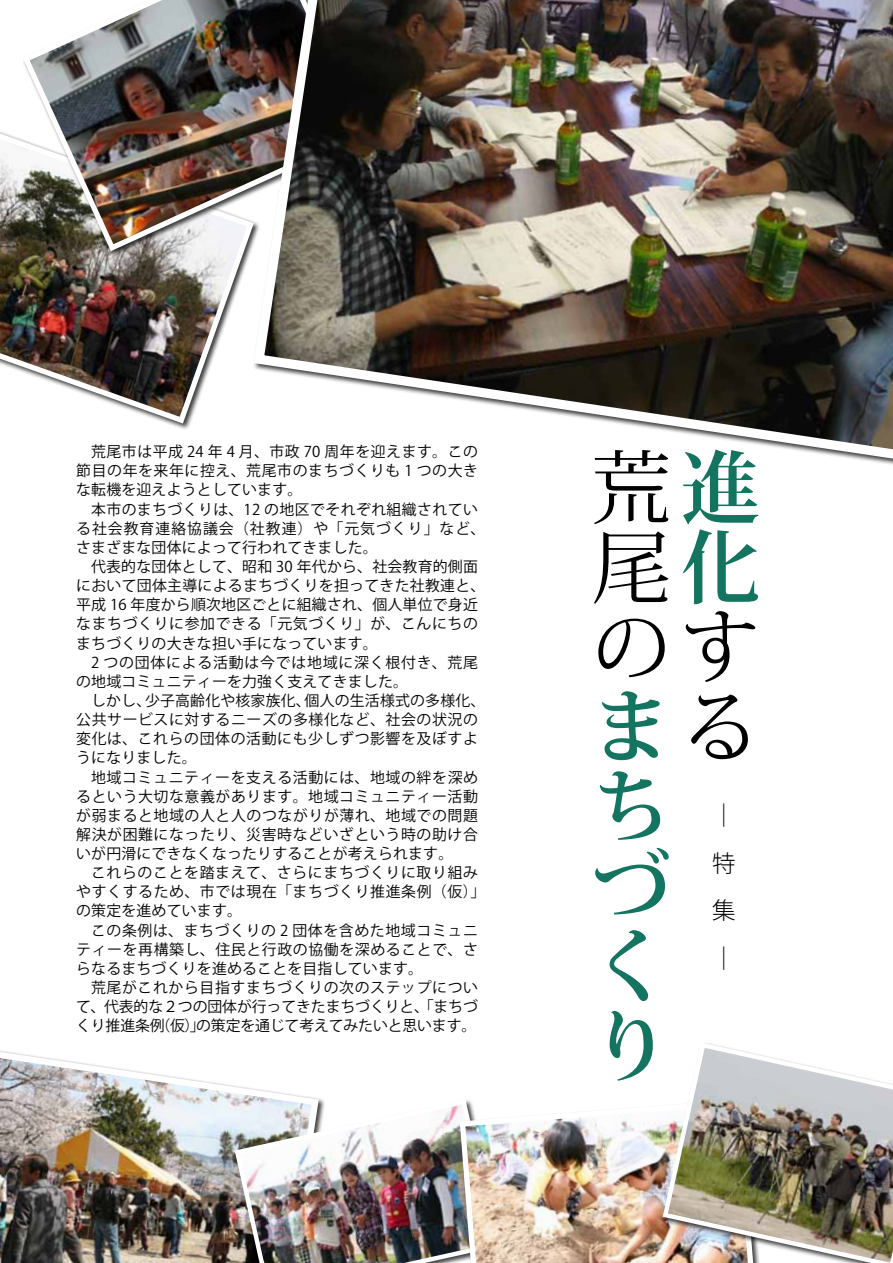
<style>
.page{position:relative;width:893px;height:1263px;background:#fff}
.page>*{position:absolute;margin:0;border:0;box-sizing:border-box;transform-origin:0 0}
.t1{font:700 79.65px/79.7px "Koz Min Pro";color:#137460}
.t2{font:300 23.4px/47.4px "Koz Go Pro";color:#000}
.t3{font:14.85px "Koz Go Pro";letter-spacing:.04em;color:#000}
.t4{font:14.85px "Koz Go Pro";letter-spacing:.015em;color:#000}
.t5{font:14.85px "Koz Go Pro";letter-spacing:-.01em;color:#000}
.t6{font:14.85px "Koz Go Pro";letter-spacing:-.005em;color:#000}
.t7{font:14.85px "Koz Go Pro";letter-spacing:.02em;color:#000}
.t8{font:14.85px "Koz Go Pro";letter-spacing:.065em;color:#000}
.s1{font-weight:400;color:#000}
</style>
<div class="page">
<img style="left:0;top:131px;width:249px;height:296px">
<img style="left:19px;top:0;width:230px;height:255px">
<img style="left:249px;top:0;width:644px;height:465px">
<img style="left:0;top:1050px;width:309px;height:213px">
<img style="left:232px;top:1097px;width:225px;height:166px">
<img style="left:457px;top:1100px;width:203px;height:163px">
<img style="left:660px;top:1043px;width:233px;height:220px">
<p class="t3" style="left:91px;top:442px;width:388px">荒尾市は平成 24 年 4 月、市政 70 周年を迎えます。この</p>
<p class="t3" style="left:76px;top:461px;width:403px">節目の年を来年に控え、荒尾市のまちづくりも 1 つの大き</p>
<p class="t4" style="left:76px;top:480px;width:228px">な転機を迎えようとしています。</p>
<p class="t3" style="left:91px;top:499px;width:388px">本市のまちづくりは、12 の地区でそれぞれ組織されてい</p>
<p class="t8" style="left:76px;top:519px;width:411px">る社会教育連絡協議会（社教連）や「元気づくり」など、</p>
<p class="t4" style="left:76px;top:538px;width:303px">さまざまな団体によって行われてきました。</p>
<p class="t4" style="left:91px;top:557px;width:388px">代表的な団体として、昭和 30 年代から、社会教育的側面</p>
<p class="t7" style="left:76px;top:576px;width:411px">において団体主導によるまちづくりを担ってきた社教連と、</p>
<p class="t4" style="left:76px;top:595px;width:403px">平成 16 年度から順次地区ごとに組織され、個人単位で身近</p>
<p class="t3" style="left:76px;top:614px;width:403px">なまちづくりに参加できる「元気づくり」が、こんにちの</p>
<p class="t4" style="left:76px;top:633px;width:303px">まちづくりの大きな担い手になっています。</p>
<p class="t3" style="left:91px;top:653px;width:389px">2 つの団体による活動は今では地域に深く根付き、荒尾</p>
<p class="t4" style="left:76px;top:672px;width:333px">の地域コミュニティーを力強く支えてきました。</p>
<p class="t4" style="left:91px;top:691px;width:396px">しかし、少子高齢化や核家族化、個人の生活様式の多様化、</p>
<p class="t3" style="left:76px;top:710px;width:403px">公共サービスに対するニーズの多様化など、社会の状況の</p>
<p class="t3" style="left:76px;top:729px;width:403px">変化は、これらの団体の活動にも少しずつ影響を及ぼすよ</p>
<p class="t4" style="left:76px;top:748px;width:122px">うになりました。</p>
<p class="t3" style="left:91px;top:767px;width:388px">地域コミュニティーを支える活動には、地域の絆を深め</p>
<p class="t3" style="left:76px;top:786px;width:403px">るという大切な意義があります。地域コミュニティー活動</p>
<p class="t3" style="left:76px;top:806px;width:403px">が弱まると地域の人と人のつながりが薄れ、地域での問題</p>
<p class="t3" style="left:76px;top:825px;width:403px">解決が困難になったり、災害時などいざという時の助け合</p>
<p class="t4" style="left:76px;top:844px;width:379px">いが円滑にできなくなったりすることが考えられます。</p>
<p class="t3" style="left:91px;top:863px;width:388px">これらのことを踏まえて、さらにまちづくりに取り組み</p>
<p class="t3" style="left:76px;top:882px;width:411px">やすくするため、市では現在「まちづくり推進条例（仮）」</p>
<p class="t4" style="left:76px;top:901px;width:167px">の策定を進めています。</p>
<p class="t3" style="left:91px;top:920px;width:388px">この条例は、まちづくりの 2 団体を含めた地域コミュニ</p>
<p class="t3" style="left:76px;top:940px;width:403px">ティーを再構築し、住民と行政の協働を深めることで、さ</p>
<p class="t4" style="left:76px;top:959px;width:348px">らなるまちづくりを進めることを目指しています。</p>
<p class="t3" style="left:91px;top:978px;width:389px">荒尾がこれから目指すまちづくりの次のステップについ</p>
<p class="t6" style="left:76px;top:997px;width:403px">て、代表的な２つの団体が行ってきたまちづくりと、「まちづ</p>
<p class="t5" style="left:76px;top:1016px;width:402px">くり推進条例（仮）」の策定を通じて考えてみたいと思います。</p>
<p class="t1" style="left:591px;top:445px;width:168px"><span class="s1">荒</span>進<span class="s1">尾</span>化<span class="s1">のす</span>ま<span class="s1">る</span>ち<br>づ<br>く<br>り</p>
<p class="t2" style="left:712px;top:792px;width:24px">―特集―</p>
</div>
